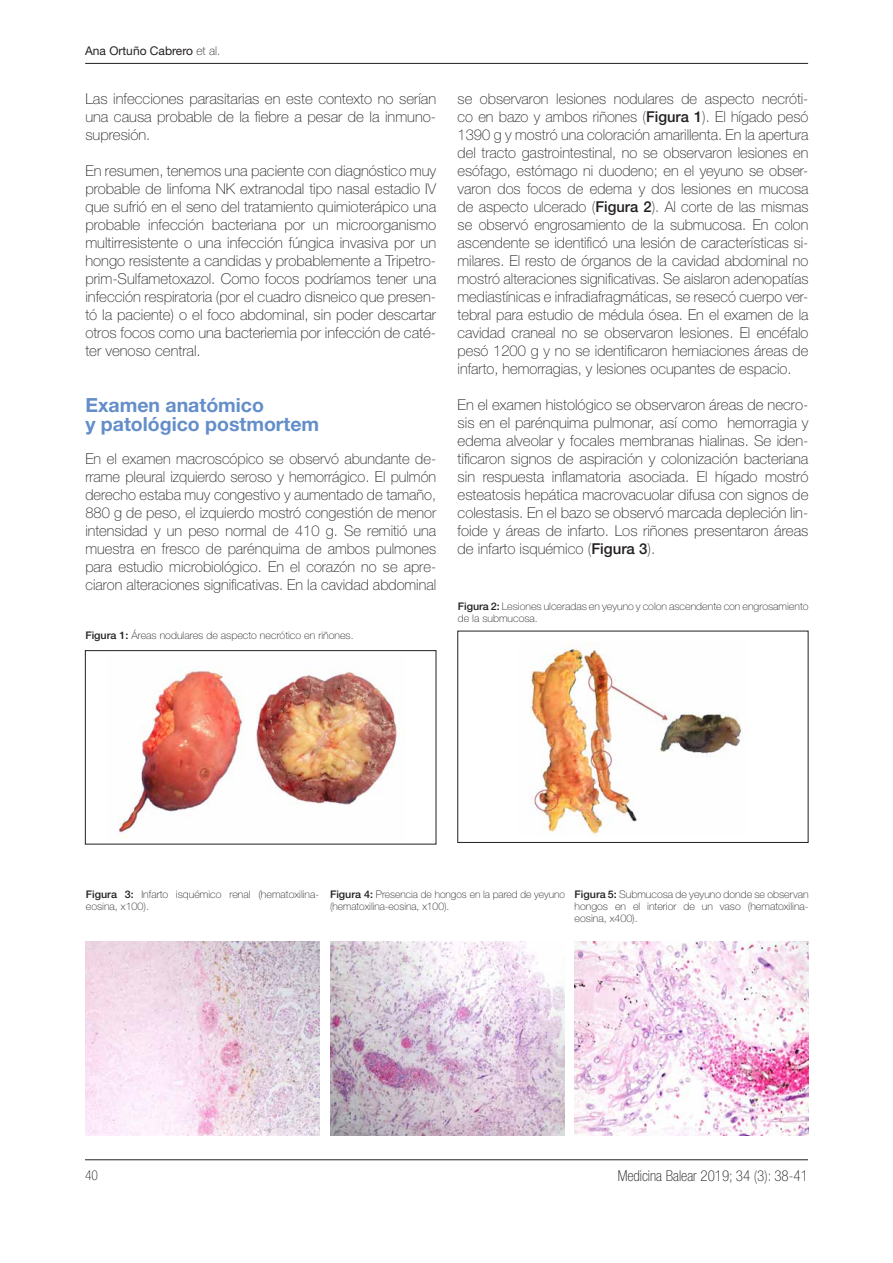
<style>
.page{position:relative;width:893px;height:1263px;background:#fff}
.page>*{position:absolute;margin:0;border:0;box-sizing:border-box;transform-origin:0 0}
.t1{font:700 19.5px "Helvetica Neue LT Std";color:#638ec9}
.t2{font:100 15px/18px "Helvetica Neue LT Std";color:#231f20;text-align:justify}
.t3{font:100 condensed 15px "Helvetica Neue LT Std";color:#231f20}
.t4{font:100 condensed 13.5px "Helvetica Neue LT Std";color:#231f20}
.t5{font:12px "Helvetica Neue LT Std";color:#231f20}
.t6{font:100 10.5px/12px "Helvetica Neue LT Std";color:#231f20}
.s1{font-weight:100}
.s2{font-weight:500}
</style>
<div class="page">
<hr style="left:85px;top:1159px;width:723px;height:1px;background:#231f20">
<hr style="left:85px;top:63px;width:723px;height:1px;background:#231f20">
<img style="left:118px;top:668px;width:280px;height:170px">
<div style="left:85px;top:650px;width:351px;height:194px;border:1px solid #231f20"></div>
<img style="left:530px;top:645px;width:213px;height:190px">
<img style="left:85px;top:942px;width:234px;height:193px">
<img style="left:330px;top:942px;width:235px;height:193px">
<img style="left:575px;top:942px;width:234px;height:193px">
<p class="t5" style="left:85px;top:44px;width:137px">Ana Ortuño Cabrero <span class="s1">et al.</span></p>
<p class="t2" style="left:85px;top:90px;width:352px">Las infecciones parasitarias en este contexto no serían una causa probable de la fiebre a pesar de la inmuno&shy;supresión.</p>
<p class="t2" style="left:85px;top:162px;width:352px">En resumen, tenemos una paciente con diagnóstico muy probable de linfoma NK extranodal tipo nasal estadio IV que sufrió en el seno del tratamiento quimioterápico una probable infección bacteriana por un microorganismo multirresistente o una infección fúngica invasiva por un hongo resistente a candidas y probablemente a Tripetro&shy;prim-Sulfametoxazol. Como focos podríamos tener una infección respiratoria (por el cuadro disneico que presen&shy;tó la paciente) o el foco abdominal, sin poder descartar otros focos como una bacteriemia por infección de caté&shy;ter venoso central.</p>
<p class="t1" style="left:85px;top:393px;width:180px">Examen anatómico</p>
<p class="t1" style="left:85px;top:412px;width:235px">y patológico postmortem</p>
<p class="t2" style="left:85px;top:450px;width:352px">En el examen macroscópico se observó abundante de&shy;rrame pleural izquierdo seroso y hemorrágico. El pulmón derecho estaba muy congestivo y aumentado de tamaño, 880 g de peso, el izquierdo mostró congestión de menor intensidad y un peso normal de 410 g. Se remitió una muestra en fresco de parénquima de ambos pulmones para estudio microbiológico. En el corazón no se apre&shy;ciaron alteraciones significativas. En la cavidad abdominal</p>
<p class="t6" style="left:85px;top:629px;width:270px"><span class="s2">Figura 1:</span> Áreas nodulares de aspecto necrótico en riñones.</p>
<p class="t2" style="left:458px;top:90px;width:352px">se observaron lesiones nodulares de aspecto necróti&shy;co en bazo y ambos riñones (<span class="s2">Figura 1</span>). El hígado pesó 1390 g y mostró una coloración amarillenta. En la apertura del tracto gastrointestinal, no se observaron lesiones en esófago, estómago ni duodeno; en el yeyuno se obser&shy;varon dos focos de edema y dos lesiones en mucosa de aspecto ulcerado (<span class="s2">Figura 2</span>). Al corte de las mismas se observó engrosamiento de la submucosa. En colon ascendente se identificó una lesión de características si&shy;milares. El resto de órganos de la cavidad abdominal no mostró alteraciones significativas. Se aislaron adenopatías mediastínicas e infradiafragmáticas, se resecó cuerpo ver&shy;tebral para estudio de médula ósea. En el examen de la cavidad craneal no se observaron lesiones. El encéfalo pesó 1200 g y no se identificaron herniaciones áreas de infarto, hemorragias, y lesiones ocupantes de espacio.</p>
<p class="t2" style="left:458px;top:396px;width:352px">En el examen histológico se observaron áreas de necro&shy;sis en el parénquima pulmonar, así como hemorragia y edema alveolar y focales membranas hialinas. Se iden&shy;tificaron signos de aspiración y colonización bacteriana sin respuesta inflamatoria asociada. El hígado mostró esteatosis hepática macrovacuolar difusa con signos de colestasis. En el bazo se observó marcada depleción lin&shy;foide y áreas de infarto. Los riñones presentaron áreas de infarto isquémico (<span class="s2">Figura 3</span>).</p>
<p class="t6" style="left:458px;top:600px;width:352px"><span class="s2">Figura 2:</span> Lesiones ulceradas en yeyuno y colon ascendente con engrosamiento de la submucosa.</p>
<p class="t6" style="left:86px;top:888px;width:235px"><span class="s2">Figura 3:</span> Infarto isquémico renal (hematoxilina&shy;eosina, x100).</p>
<p class="t6" style="left:330px;top:888px;width:236px"><span class="s2">Figura 4:</span> Presencia de hongos en la pared de yeyuno (hematoxilina-eosina, x100).</p>
<p class="t6" style="left:575px;top:888px;width:236px;text-align:justify"><span class="s2">Figura 5:</span> Submucosa de yeyuno donde se observan hongos en el interior de un vaso (hematoxilina&shy;eosina, x400).</p>
<p class="t4" style="left:85px;top:1168px;width:14px">40</p>
<p class="t3" style="left:618px;top:1167px;width:192px">Medicina Balear 2019; 34 (3): 38-41</p>
</div>
